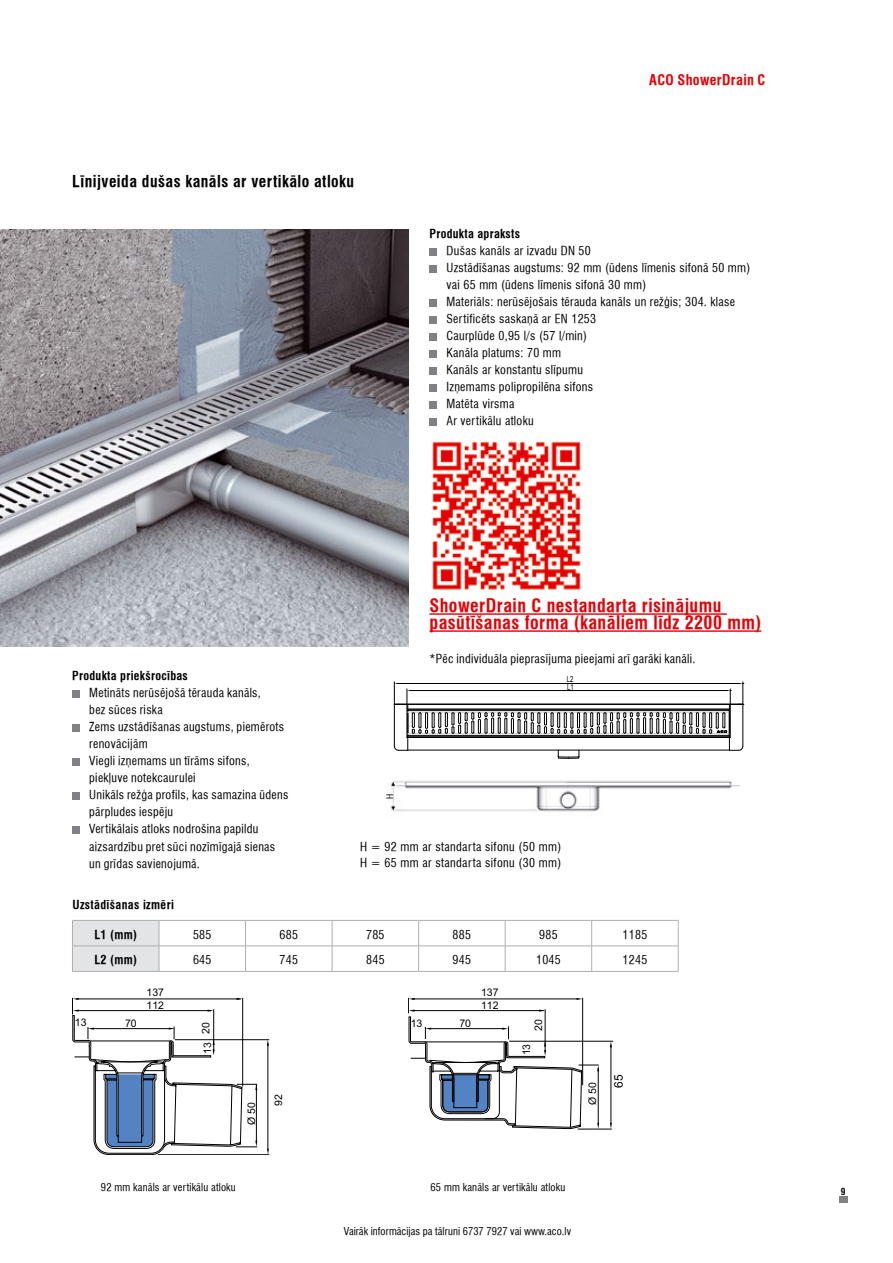
<style>
.page{position:relative;width:893px;height:1263px;background:#fff}
.page>*{position:absolute;margin:0;border:0;box-sizing:border-box;transform-origin:0 0}
.t1{font:700 condensed 18px/17px "Helvetica LT";letter-spacing:.025em;color:#e60005}
.t2{font:700 condensed 15.75px "Helvetica LT";letter-spacing:.03em;color:#000}
.t3{font:700 condensed 14.25px "Helvetica LT";letter-spacing:.025em;color:#e60005}
.t4{font:condensed 12px/17px "Helvetica LT";letter-spacing:.025em;color:#000}
.t5{font:700 condensed 12px "Helvetica LT";letter-spacing:.025em;color:#000}
.t6{font:12px "Arial";color:#000}
.t7{font:condensed 10.5px "Helvetica LT";letter-spacing:.015em;color:#000}
.t8{font:10.5px/13.4px "Arial";color:#000}
.t9{font:700 condensed 9.45px "Helvetica LT";color:#000}
.t10{font:condensed 8.7px "Helvetica LT";color:#000}
.t11{font:8.4px/8.2px "Arial";color:#000;scale:.7 1}
</style>
<div class="page">
<svg style="left:839px;top:1196px;width:8px;height:7px"></svg>
<div style="left:429px;top:248px;width:8px;height:7px;background:#818084"></div>
<div style="left:429px;top:265px;width:8px;height:7px;background:#818084"></div>
<div style="left:429px;top:299px;width:8px;height:7px;background:#818084"></div>
<div style="left:429px;top:316px;width:8px;height:7px;background:#818084"></div>
<div style="left:429px;top:333px;width:8px;height:7px;background:#818084"></div>
<div style="left:429px;top:350px;width:8px;height:7px;background:#818084"></div>
<div style="left:429px;top:367px;width:8px;height:7px;background:#818084"></div>
<div style="left:429px;top:384px;width:8px;height:7px;background:#818084"></div>
<div style="left:429px;top:401px;width:8px;height:7px;background:#818084"></div>
<div style="left:429px;top:418px;width:8px;height:7px;background:#818084"></div>
<div style="left:72px;top:690px;width:8px;height:7px;background:#818084"></div>
<div style="left:72px;top:724px;width:8px;height:7px;background:#818084"></div>
<div style="left:72px;top:758px;width:8px;height:7px;background:#818084"></div>
<div style="left:72px;top:792px;width:8px;height:7px;background:#818084"></div>
<div style="left:72px;top:826px;width:8px;height:7px;background:#818084"></div>
<hr style="left:72px;top:971px;width:87px;height:1px;background:#aeafb2">
<hr style="left:159px;top:971px;width:87px;height:1px;background:#aeafb2">
<hr style="left:246px;top:971px;width:86px;height:1px;background:#aeafb2">
<hr style="left:332px;top:971px;width:87px;height:1px;background:#aeafb2">
<hr style="left:419px;top:971px;width:86px;height:1px;background:#aeafb2">
<hr style="left:505px;top:971px;width:87px;height:1px;background:#aeafb2">
<hr style="left:592px;top:971px;width:86px;height:1px;background:#aeafb2">
<hr style="left:159px;top:920px;width:87px;height:1px;background:#aeafb2">
<hr style="left:246px;top:920px;width:86px;height:1px;background:#aeafb2">
<hr style="left:332px;top:920px;width:87px;height:1px;background:#aeafb2">
<hr style="left:419px;top:920px;width:86px;height:1px;background:#aeafb2">
<hr style="left:505px;top:920px;width:87px;height:1px;background:#aeafb2">
<hr style="left:592px;top:920px;width:86px;height:1px;background:#aeafb2">
<svg style="left:72px;top:920px;width:88px;height:51px;background:#dfe0e2"></svg>
<hr style="left:159px;top:946px;width:87px;height:1px;background:#aeafb2">
<svg style="left:245px;top:920px;width:1px;height:51px"></svg>
<hr style="left:246px;top:946px;width:86px;height:1px;background:#aeafb2">
<svg style="left:332px;top:921px;width:1px;height:50px"></svg>
<hr style="left:332px;top:946px;width:87px;height:1px;background:#aeafb2">
<svg style="left:418px;top:920px;width:1px;height:51px"></svg>
<hr style="left:419px;top:946px;width:86px;height:1px;background:#aeafb2">
<svg style="left:505px;top:920px;width:1px;height:51px"></svg>
<hr style="left:505px;top:946px;width:87px;height:1px;background:#aeafb2">
<svg style="left:591px;top:920px;width:1px;height:51px"></svg>
<svg style="left:678px;top:920px;width:1px;height:51px"></svg>
<hr style="left:592px;top:946px;width:86px;height:1px;background:#aeafb2">
<img style="left:0;top:230px;width:408px;height:416px">
<svg style="left:394px;top:682px;width:350px;height:77px"></svg>
<img style="left:390px;top:780px;width:350px;height:32px">
<hr style="left:268px;top:1043px;width:1px;height:106px;background:#000">
<hr style="left:158px;top:1154px;width:111px;height:1px;background:#000">
<hr style="left:175px;top:1039px;width:94px;height:1px;background:#000">
<svg style="left:267px;top:1040px;width:2px;height:6px"></svg>
<svg style="left:72px;top:998px;width:185px;height:157px"></svg>
<hr style="left:611px;top:1045px;width:1px;height:78px;background:#000">
<hr style="left:509px;top:1041px;width:104px;height:1px;background:#000">
<hr style="left:578px;top:1129px;width:34px;height:1px;background:#000">
<svg style="left:610px;top:1041px;width:2px;height:6px"></svg>
<svg style="left:610px;top:1123px;width:2px;height:6px"></svg>
<svg style="left:408px;top:998px;width:191px;height:131px"></svg>
<hr style="left:429px;top:613px;width:298px;height:2px;background:#e60005">
<hr style="left:429px;top:630px;width:332px;height:2px;background:#e60005">
<img style="left:432px;top:441px;width:149px;height:149px">
<h2 class="t2" style="left:72px;top:171px;width:283px">Līnijveida dušas kanāls ar vertikālo atloku</h2>
<p class="t5" style="left:429px;top:226px;width:92px">Produkta apraksts</p>
<p class="t3" style="left:649px;top:70px;width:118px">ACO ShowerDrain C</p>
<p class="t4" style="left:446px;top:242px;width:305px">Dušas kanāls ar izvadu DN 50<br>Uzstādīšanas augstums: 92 mm (ūdens līmenis sifonā 50 mm) vai 65 mm (ūdens līmenis sifonā 30 mm)<br>Materiāls: nerūsējošais tērauda kanāls un režģis; 304. klase<br>Sertificēts saskaņā ar EN 1253<br>Caurplūde 0,95 l/s (57 l/min)<br>Kanāla platums: 70 mm<br>Kanāls ar konstantu slīpumu<br>Izņemams polipropilēna sifons<br>Matēta virsma<br>Ar vertikālu atloku</p>
<h1 class="t1" style="left:429px;top:597px;width:333px">ShowerDrain C nestandarta risinājumu pasūtīšanas forma (kanāliem līdz 2200 mm)</h1>
<p class="t4" style="left:429px;top:650px;width:268px">*Pēc individuāla pieprasījuma pieejami arī garāki kanāli.</p>
<p class="t5" style="left:72px;top:668px;width:117px">Produkta priekšrocības</p>
<p class="t4" style="left:89px;top:684px;width:201px">Metināts nerūsējošā tērauda kanāls,<br>bez sūces riska<br>Zems uzstādīšanas augstums, piemērots renovācijām<br>Viegli izņemams un tīrāms sifons, piekļuve notekcaurulei<br>Unikāls režģa profils, kas samazina ūdens pārpludes iespēju<br>Vertikālais atloks nodrošina papildu aizsardzību pret sūci nozīmīgajā sienas un grīdas savienojumā.</p>
<p class="t10" style="left:384px;top:799px;width:7px;rotate:-90deg">H</p>
<p class="t11" style="left:567px;top:675px;width:11px">L2<br>L1</p>
<p class="t4" style="left:360px;top:838px;width:203px">H = 92 mm ar standarta sifonu (50 mm)<br>H = 65 mm ar standarta sifonu (30 mm)</p>
<p class="t5" style="left:72px;top:897px;width:103px">Uzstādīšanas izmēri</p>
<p class="t5" style="left:94px;top:926px;width:44px">L1 (mm)</p>
<p class="t4" style="left:193px;top:926px;width:20px">585</p>
<p class="t4" style="left:280px;top:926px;width:20px">685</p>
<p class="t4" style="left:366px;top:926px;width:20px">785</p>
<p class="t4" style="left:453px;top:926px;width:20px">885</p>
<p class="t4" style="left:539px;top:926px;width:20px">985</p>
<p class="t4" style="left:623px;top:926px;width:26px">1185</p>
<p class="t5" style="left:94px;top:952px;width:44px">L2 (mm)</p>
<p class="t4" style="left:193px;top:951px;width:20px">645</p>
<p class="t4" style="left:280px;top:951px;width:20px">745</p>
<p class="t4" style="left:366px;top:951px;width:20px">845</p>
<p class="t4" style="left:453px;top:951px;width:20px">945</p>
<p class="t4" style="left:536px;top:951px;width:26px">1045</p>
<p class="t4" style="left:623px;top:951px;width:26px">1245</p>
<p class="t8" style="left:75px;top:1016px;width:13px">13</p>
<p class="t8" style="left:125px;top:1017px;width:13px">70</p>
<p class="t8" style="left:147px;top:985px;width:19px">137<br>112</p>
<p class="t8" style="left:199px;top:1034px;width:13px;rotate:-90deg">20</p>
<p class="t8" style="left:201px;top:1054px;width:13px;rotate:-90deg">13</p>
<p class="t8" style="left:245px;top:1125px;width:24px;rotate:-90deg">Ø 50</p>
<p class="t8" style="left:272px;top:1106px;width:13px;rotate:-90deg">92</p>
<p class="t8" style="left:411px;top:1017px;width:13px">13</p>
<p class="t8" style="left:459px;top:1017px;width:13px">70</p>
<p class="t8" style="left:481px;top:985px;width:19px">137<br>112</p>
<p class="t8" style="left:532px;top:1031px;width:13px;rotate:-90deg">20</p>
<p class="t8" style="left:520px;top:1055px;width:13px;rotate:-90deg">13</p>
<p class="t8" style="left:586px;top:1105px;width:24px;rotate:-90deg">Ø 50</p>
<p class="t6" style="left:610px;top:1087px;width:15px;rotate:-90deg">65</p>
<p class="t7" style="left:101px;top:1180px;width:136px">92 mm kanāls ar vertikālu atloku</p>
<p class="t7" style="left:431px;top:1180px;width:136px">65 mm kanāls ar vertikālu atloku</p>
<p class="t7" style="left:344px;top:1224px;width:229px">Vairāk informācijas pa tālruni 6737 7927 vai www.aco.lv</p>
<p class="t9" style="left:841px;top:1185px;width:6px">9</p>
</div>
